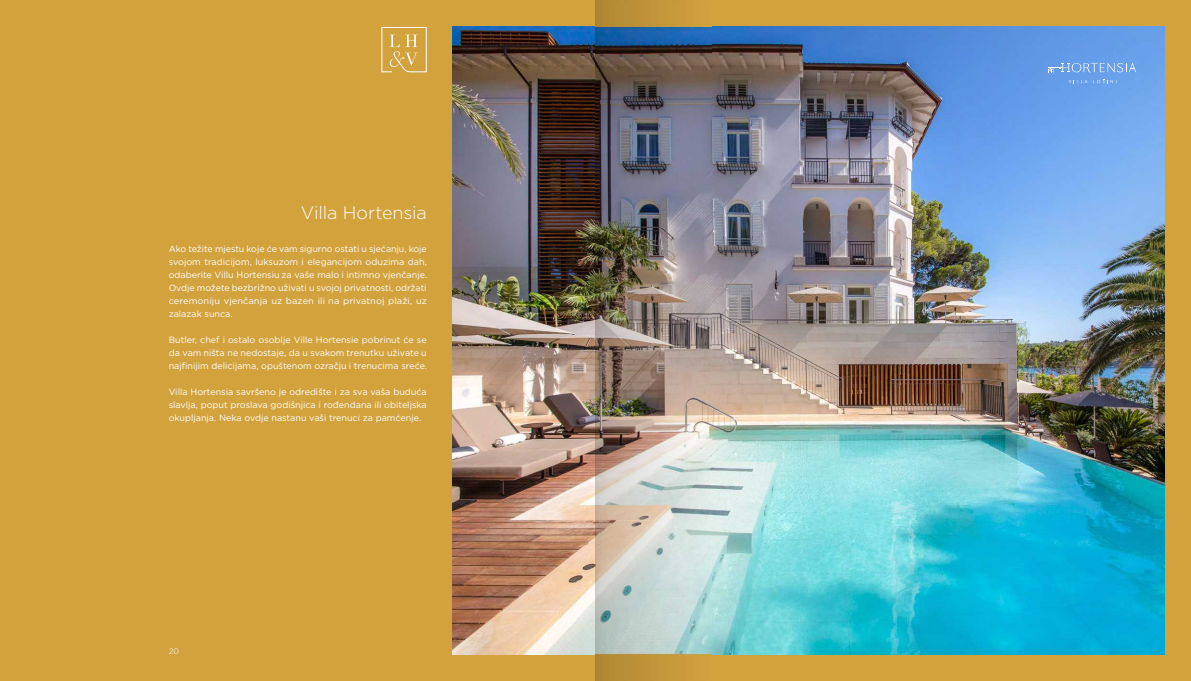
<style>
.page{position:relative;width:1191px;height:681px;background:#fff}
.page>*{position:absolute;margin:0;border:0;box-sizing:border-box;transform-origin:0 0}
.t1{font:300 18px "Gotham";letter-spacing:-.01em;color:#fff}
.t2{font:9px/13px "Gotham";color:#fff;text-align:justify}
.t3{font:300 8px "Gotham";color:#fff}
</style>
<div class="page">
<div style="left:595px;top:0;width:596px;height:680px;background:#d2a23d"></div>
<div style="left:0;top:0;width:595px;height:680px;background:#d2a23d"></div>
<img style="left:452px;top:27px;width:712px;height:626px">
<svg style="left:1068px;top:79px;width:48px;height:4px"></svg>
<svg style="left:1047px;top:63px;width:89px;height:10px"></svg>
<svg style="left:381px;top:27px;width:46px;height:45px"></svg>
<img style="left:595px;top:0;width:116px;height:680px">
<h1 class="t1" style="left:301px;top:204px;width:127px">Villa Hortensia</h1>
<p class="t2" style="left:169px;top:242px;width:260px">Ako težite mjestu koje će vam sigurno ostati u sjećanju, koje svojom tradicijom, luksuzom i elegancijom oduzima dah, odaberite Villu Hortensiu za vaše malo i intimno vjenčanje.<br>Ovdje možete bezbrižno uživati u svojoj privatnosti, održati ceremoniju vjenčanja uz bazen ili na privatnoj plaži, uz zalazak sunca.</p>
<p class="t2" style="left:169px;top:333px;width:260px">Butler, chef i ostalo osoblje Ville Hortensie pobrinut će se da vam ništa ne nedostaje, da u svakom trenutku uživate u najfinijim delicijama, opuštenom ozračju i trenucima sreće.</p>
<p class="t2" style="left:169px;top:385px;width:259px">Villa Hortensia savršeno je odredište i za sva vaša buduća slavlja, poput proslava godišnjica i rođendana ili obiteljska okupljanja. Neka ovdje nastanu vaši trenuci za pamćenje.</p>
<p class="t3" style="left:169px;top:647px;width:12px">20</p>
</div>
